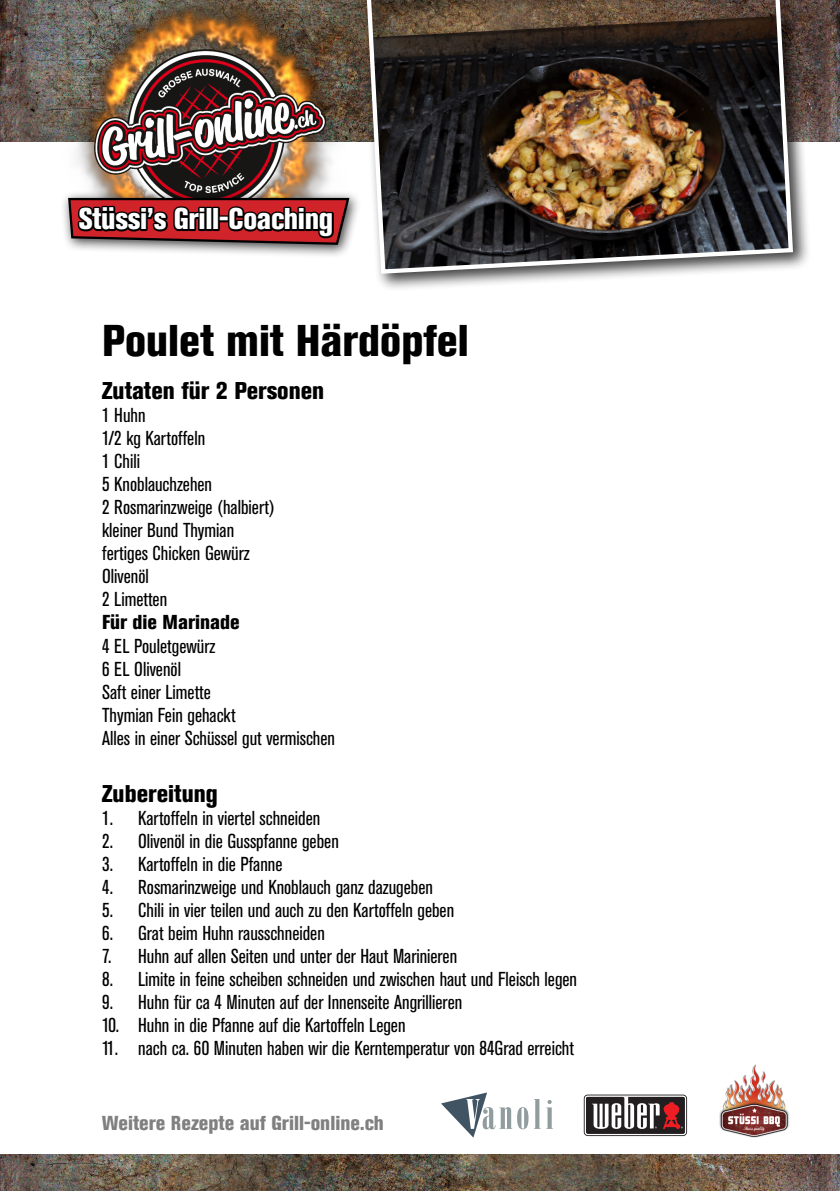
<style>
.page{position:relative;width:840px;height:1191px;background:#fff}
.page>*{position:absolute;margin:0;border:0;box-sizing:border-box;transform-origin:0 0}
.t1{font:800 condensed 44px "Akzidenz Grotesk BE";color:#000}
.t2{font:800 condensed 29.6px "Akzidenz Grotesk BE";letter-spacing:-.01em;color:#fff}
.t3{font:800 condensed 24px "Akzidenz Grotesk BE";color:#000}
.t4{font:condensed 20px "Akzidenz Grotesk BE";color:#000}
.t5{font:800 condensed 20px "Akzidenz Grotesk BE";color:#808080}
.t6{font:800 condensed 20px "Akzidenz Grotesk BE";color:#000}
</style>
<div class="page">
<img style="left:0;top:1154px;width:839px;height:37px">
<img style="left:810px;top:0;width:29px;height:142px">
<div style="left:361px;top:0;width:449px;height:292px;background:#000;opacity:.75"></div>
<img style="left:364px;top:0;width:430px;height:276px">
<img style="left:0;top:0;width:437px;height:217px">
<div style="left:61px;top:190px;width:301px;height:68px;background:#000;opacity:.75"></div>
<svg style="left:67px;top:197px;width:284px;height:49px;background:#6e2427"></svg>
<div style="left:583px;top:1094px;width:103px;height:42px;border:2px solid #231f20;border-radius:3px"></div>
<div style="left:584px;top:1095px;width:101px;height:40px;background:linear-gradient(to right,#3e3b3c,#2a2627);border-radius:3px"></div>
<div style="left:585px;top:1097px;width:99px;height:36px;background:#231f20;border-radius:2px"></div>
<svg style="left:591px;top:1096px;width:91px;height:32px"></svg>
<svg style="left:441px;top:1092px;width:99px;height:45px"></svg>
<svg style="left:546px;top:1100px;width:6px;height:28px"></svg>
<img style="left:703px;top:1064px;width:103px;height:93px">
<p class="t2" style="left:79px;top:202px;width:256px">Stüssi’s Grill-Coaching</p>
<p class="t1" style="left:102px;top:315px;width:368px">Poulet mit Härdöpfel</p>
<p class="t3" style="left:102px;top:377px;width:223px">Zutaten für 2 Personen</p>
<p class="t4" style="left:102px;top:404px;width:45px">1 Huhn</p>
<p class="t4" style="left:102px;top:427px;width:104px">1/2 kg Kartoffeln</p>
<p class="t4" style="left:102px;top:450px;width:39px">1 Chili</p>
<p class="t4" style="left:102px;top:473px;width:111px">5 Knoblauchzehen</p>
<p class="t4" style="left:102px;top:496px;width:174px">2 Rosmarinzweige (halbiert)</p>
<p class="t4" style="left:102px;top:519px;width:133px">kleiner Bund Thymian</p>
<p class="t4" style="left:102px;top:542px;width:149px">fertiges Chicken Gewürz</p>
<p class="t4" style="left:102px;top:565px;width:48px">Olivenöl</p>
<p class="t4" style="left:102px;top:588px;width:66px">2 Limetten</p>
<p class="t6" style="left:102px;top:611px;width:139px">Für die Marinade</p>
<p class="t4" style="left:102px;top:634px;width:114px">4 EL Pouletgewürz</p>
<p class="t4" style="left:102px;top:657px;width:80px">6 EL Olivenöl</p>
<p class="t4" style="left:102px;top:680px;width:110px">Saft einer Limette</p>
<p class="t4" style="left:102px;top:703px;width:135px">Thymian Fein gehackt</p>
<p class="t4" style="left:102px;top:726px;width:234px">Alles in einer Schüssel gut vermischen</p>
<p class="t3" style="left:102px;top:780px;width:117px">Zubereitung</p>
<p class="t4" style="left:102px;top:807px;width:219px">1. Kartoffeln in viertel schneiden</p>
<p class="t4" style="left:102px;top:830px;width:238px">2. Olivenöl in die Gusspfanne geben</p>
<p class="t4" style="left:102px;top:853px;width:182px">3. Kartoffeln in die Pfanne</p>
<p class="t4" style="left:102px;top:876px;width:332px">4. Rosmarinzweige und Knoblauch ganz dazugeben</p>
<p class="t4" style="left:102px;top:899px;width:353px">5. Chili in vier teilen und auch zu den Kartoffeln geben</p>
<p class="t4" style="left:102px;top:922px;width:224px">6. Grat beim Huhn rausschneiden</p>
<p class="t4" style="left:102px;top:945px;width:356px">7. Huhn auf allen Seiten und unter der Haut Marinieren</p>
<p class="t4" style="left:102px;top:968px;width:476px">8. Limite in feine scheiben schneiden und zwischen haut und Fleisch legen</p>
<p class="t4" style="left:102px;top:991px;width:361px">9. Huhn für ca 4 Minuten auf der Innenseite Angrillieren</p>
<p class="t4" style="left:102px;top:1014px;width:305px">10. Huhn in die Pfanne auf die Kartoffeln Legen</p>
<p class="t4" style="left:102px;top:1037px;width:473px">11. nach ca. 60 Minuten haben wir die Kerntemperatur von 84Grad erreicht</p>
<p class="t5" style="left:102px;top:1111px;width:283px">Weitere Rezepte auf Grill-online.ch</p>
</div>
